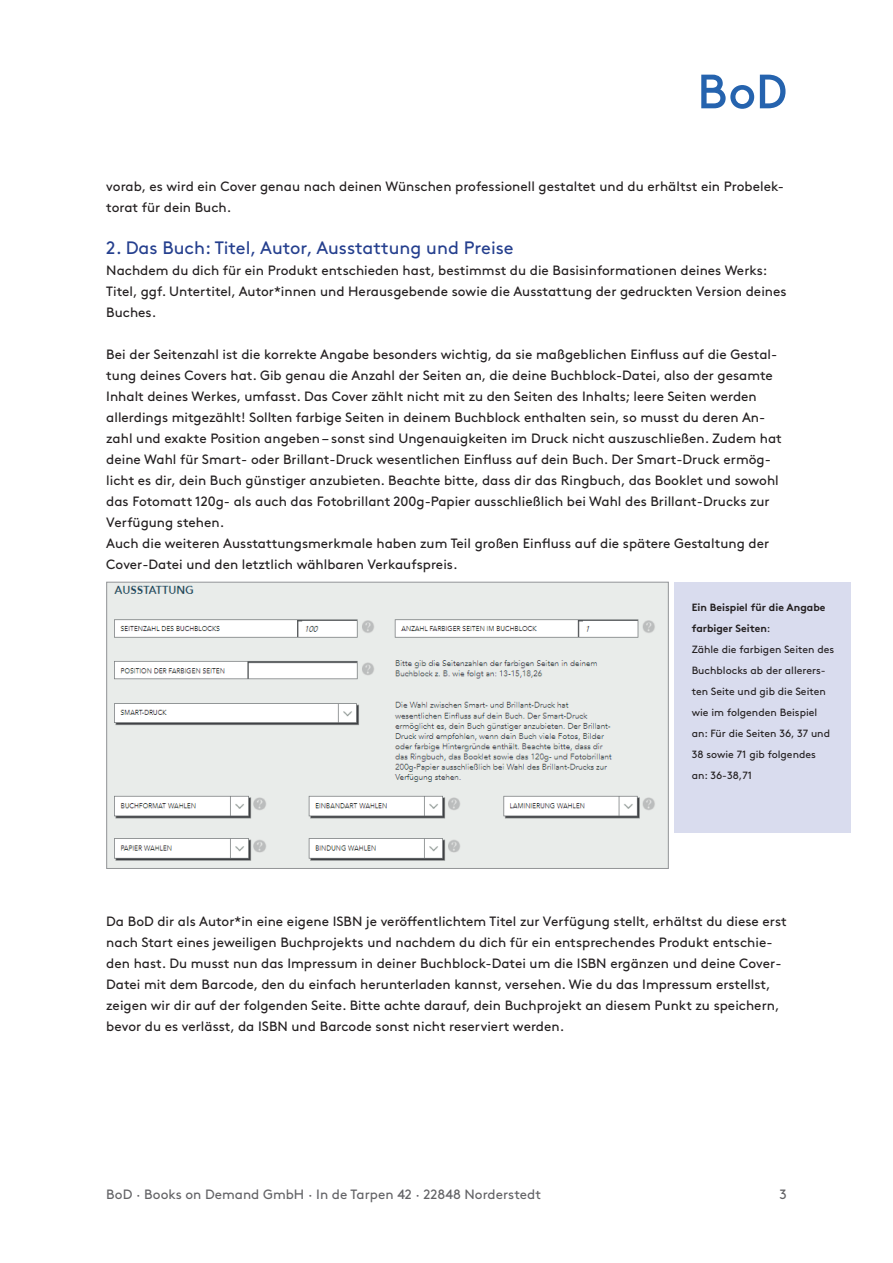
<style>
.page{position:relative;width:893px;height:1263px;background:#fff}
.page>*{position:absolute;margin:0;border:0;box-sizing:border-box;transform-origin:0 0}
.t1{font:18px "Brown Pro";color:#253f8e}
.t2{font:13.5px/21px "Brown Pro";color:#231f20}
.t3{font:13.5px "Brown Pro";color:#636366}
.t4{font:10.5px/21px "Brown Pro";color:#231f20}
.s1{font-weight:700}
</style>
<div class="page">
<svg style="left:701px;top:75px;width:84px;height:34px"></svg>
<div style="left:675px;top:582px;width:176px;height:251px;background:#d9dcee"></div>
<img style="left:108px;top:584px;width:559px;height:283px">
<div style="left:106px;top:582px;width:563px;height:287px;border:1px solid #939598"></div>
<p class="t2" style="left:106px;top:175px;width:679px">vorab, es wird ein Cover genau nach deinen Wünschen professionell gestaltet und du erhältst ein Probelek&shy;torat für dein Buch.</p>
<h1 class="t1" style="left:106px;top:234px;width:409px">2. Das Buch: Titel, Autor, Ausstattung und Preise</h1>
<p class="t2" style="left:106px;top:259px;width:682px">Nachdem du dich für ein Produkt entschieden hast, bestimmst du die Basisinformationen deines Werks:<br>Titel, ggf. Untertitel, Autor*innen und Herausgebende sowie die Ausstattung der gedruckten Version deines<br>Buches.</p>
<p class="t2" style="left:106px;top:343px;width:677px">Bei der Seitenzahl ist die korrekte Angabe besonders wichtig, da sie maßgeblichen Einfluss auf die Gestal&shy;tung deines Covers hat. Gib genau die Anzahl der Seiten an, die deine Buchblock-Datei, also der gesamte Inhalt deines Werkes, umfasst. Das Cover zählt nicht mit zu den Seiten des Inhalts; leere Seiten werden allerdings mitgezählt! Sollten farbige Seiten in deinem Buchblock enthalten sein, so musst du deren An&shy;zahl und exakte Position angeben – sonst sind Ungenauigkeiten im Druck nicht auszuschließen. Zudem hat deine Wahl für Smart- oder Brillant-Druck wesentlichen Einfluss auf dein Buch. Der Smart-Druck ermög&shy;licht es dir, dein Buch günstiger anzubieten. Beachte bitte, dass dir das Ringbuch, das Booklet und sowohl das Fotomatt 120g- als auch das Fotobrillant 200g-Papier ausschließlich bei Wahl des Brillant-Drucks zur Verfügung stehen.<br>Auch die weiteren Ausstattungsmerkmale haben zum Teil großen Einfluss auf die spätere Gestaltung der Cover-Datei und den letztlich wählbaren Verkaufspreis.</p>
<p class="t4" style="left:692px;top:596px;width:144px"><span class="s1">Ein Beispiel für die Angabe farbiger Seiten</span>:<br>Zähle die farbigen Seiten des<br>Buchblocks ab der allerers&shy;ten Seite und gib die Seiten wie im folgenden Beispiel an: Für die Seiten 36, 37 und<br>38 sowie 71 gib folgendes an: 36-38,71</p>
<p class="t2" style="left:106px;top:910px;width:682px">Da BoD dir als Autor*in eine eigene ISBN je veröffentlichtem Titel zur Verfügung stellt, erhältst du diese erst nach Start eines jeweiligen Buchprojekts und nachdem du dich für ein entsprechendes Produkt entschie&shy;den hast. Du musst nun das Impressum in deiner Buchblock-Datei um die ISBN ergänzen und deine Cover-Datei mit dem Barcode, den du einfach herunterladen kannst, versehen. Wie du das Impressum erstellst, zeigen wir dir auf der folgenden Seite. Bitte achte darauf, dein Buchprojekt an diesem Punkt zu speichern, bevor du es verlässt, da ISBN und Barcode sonst nicht reserviert werden.</p>
<p class="t3" style="left:106px;top:1184px;width:436px">BoD · Books on Demand GmbH · In de Tarpen 42 · 22848 Norderstedt</p>
<p class="t3" style="left:779px;top:1184px;width:9px">3</p>
</div>
